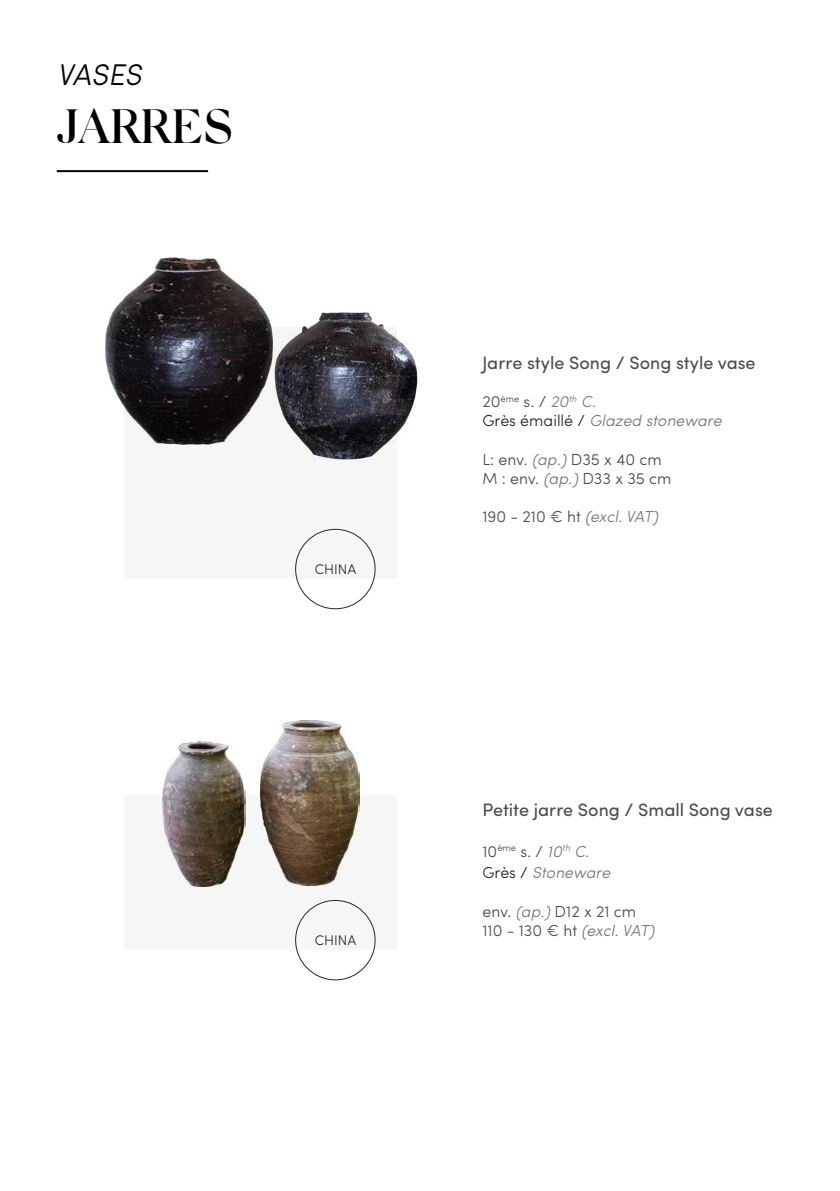
<style>
.page{position:relative;width:840px;height:1191px;background:#fff}
.page>*{position:absolute;margin:0;border:0;box-sizing:border-box;transform-origin:0 0}
.t1{font:500 48px "Silk Serif";color:#000}
.t2{font:italic 300 30px "Sofia Pro";letter-spacing:-.01em;color:#000}
.t3{font:18px "Sofia Pro";color:#494e4a}
.t4{font:300 16px/19.2px "Sofia Pro";color:#494e4a}
.t5{font:italic 300 16px/19.2px "Sofia Pro";color:#797979}
.t6{font:300 14px "Sofia Pro";color:#282827}
.s1{font-style:normal;color:#494e4a}
.s2{font-style:normal;color:#282827}
.s3{font-style:italic;color:#797979}
</style>
<div class="page">
<hr style="left:57px;top:170px;width:151px;height:2px;background:#000">
<div style="left:124px;top:327px;width:272px;height:251px;background:#f6f6f6"></div>
<div style="left:124px;top:795px;width:272px;height:154px;background:#f6f6f6"></div>
<img style="left:105px;top:257px;width:167px;height:187px">
<img style="left:260px;top:720px;width:99px;height:166px">
<img style="left:272px;top:312px;width:146px;height:148px">
<img style="left:162px;top:741px;width:83px;height:145px">
<div style="left:295px;top:529px;width:80px;height:80px;border:1px solid #282827;border-radius:50%"></div>
<div style="left:295px;top:900px;width:80px;height:80px;border:1px solid #282827;border-radius:50%"></div>
<h2 class="t2" style="left:57px;top:53px;width:86px">VASES</h2>
<h1 class="t1" style="left:57px;top:98px;width:178px">JARRES</h1>
<p class="t6" style="left:314px;top:559px;width:43px">CHINA</p>
<p class="t6" style="left:314px;top:930px;width:43px">CHINA</p>
<p class="t3" style="left:482px;top:349px;width:274px">Jarre style Song / Song style vase</p>
<p class="t5" style="left:482px;top:391px;width:240px"><span class="s1">20</span><sup>ème</sup> <span class="s1">s. /</span> 20<sup>th</sup> C.<br><span class="s2">Grès émaillé /</span> Glazed stoneware</p>
<p class="t4" style="left:482px;top:448px;width:190px">L: env. <span class="s3">(ap.)</span> D35 x 40 cm<br>M : env. <span class="s3">(ap.)</span> D33 x 35 cm</p>
<p class="t4" style="left:482px;top:506px;width:177px">190 - 210 € ht <span class="s3">(excl. VAT)</span></p>
<p class="t3" style="left:482px;top:796px;width:292px">Petite jarre Song / Small Song vase</p>
<p class="t5" style="left:482px;top:839px;width:129px;line-height:21.6px"><span class="s1">10</span><sup>ème</sup> <span class="s1">s. /</span> 10<sup>th</sup> C.<br><span class="s2">Grès /</span> Stoneware</p>
<p class="t4" style="left:482px;top:900px;width:174px">env. <span class="s3">(ap.)</span> D12 x 21 cm<br>110 - 130 € ht <span class="s3">(excl. VAT)</span></p>
</div>
